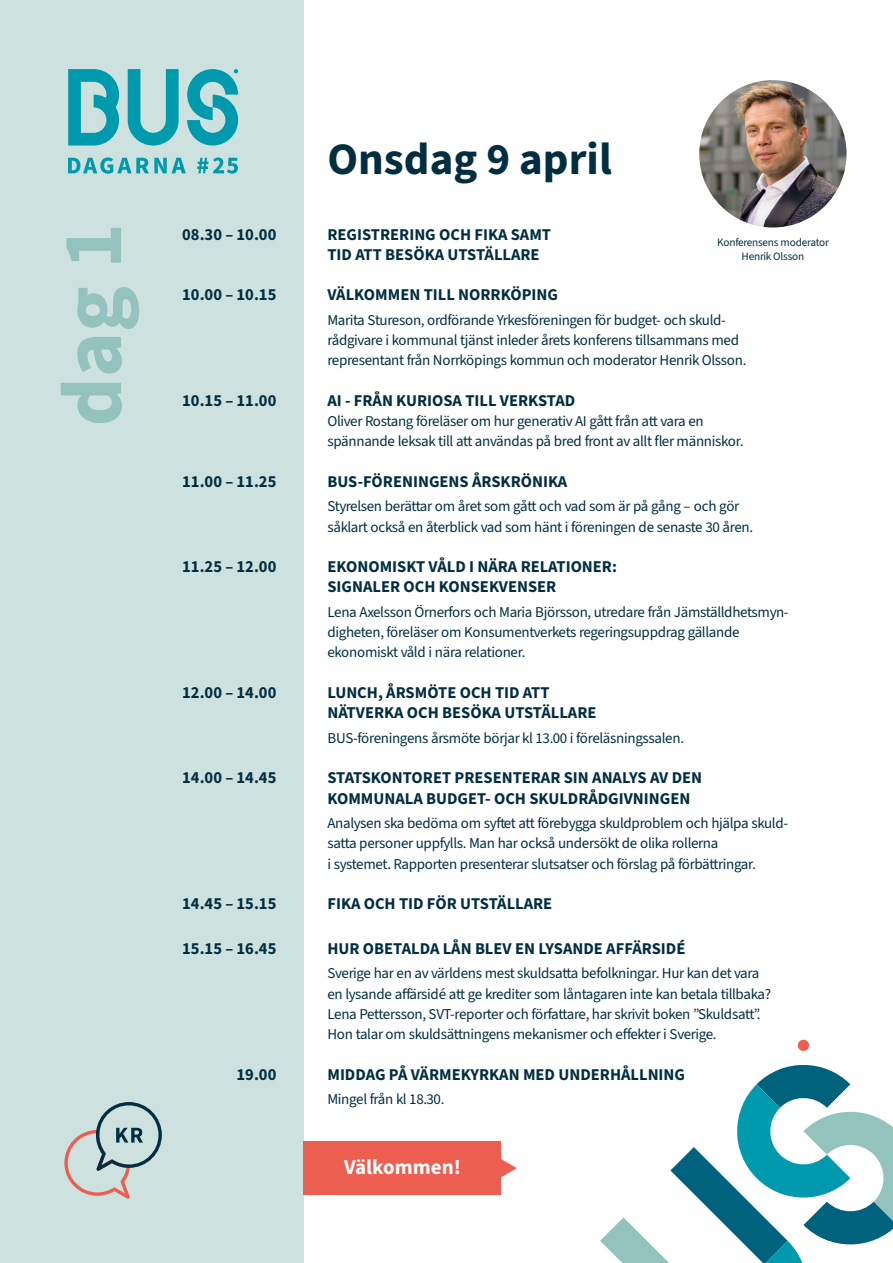
<style>
.page{position:relative;width:893px;height:1263px;background:#fff}
.page>*{position:absolute;margin:0;border:0;box-sizing:border-box;transform-origin:0 0}
.t1{font:700 86.1px "Source Sans 3";color:#94c3bd}
.t2{font:700 45px "Source Sans 3";color:#022e41}
.t3{font:700 21px "Source Sans 3";color:#fff}
.t4{font:700 16.5px/20.2px "Source Sans 3";color:#022e41}
.t5{font:15px/20.2px "Source Sans 3";letter-spacing:-.02em;color:#022e41}
.t6{font:11.25px/13.5px "Source Sans 3";letter-spacing:-.02em;color:#022e41;text-align:center}
</style>
<div class="page">
<div style="left:0;top:0;width:303px;height:1263px;background:#cde1de"></div>
<svg style="left:64px;top:1102px;width:98px;height:97px"></svg>
<svg style="left:798px;top:1039px;width:11px;height:12px"></svg>
<svg style="left:600px;top:1065px;width:293px;height:198px"></svg>
<div style="left:303px;top:1141px;width:198px;height:54px;background:#eb5e50"></div>
<svg style="left:501px;top:1159px;width:16px;height:19px"></svg>
<img style="left:699px;top:80px;width:147px;height:147px;border-radius:74px">
<svg style="left:68px;top:69px;width:170px;height:105px"></svg>
<h2 class="t2" style="left:327px;top:129px;width:286px">Onsdag 9 april</h2>
<h1 class="t1" style="left:36px;top:426px;width:205px;rotate:-90deg">dag 1</h1>
<p class="t6" style="left:717px;top:236px;width:113px">Konferensens moderator<br>Henrik Olsson</p>
<p class="t4" style="left:182px;top:224px;width:96px">08.30 – 10.00</p>
<p class="t4" style="left:327px;top:224px;width:225px">REGISTRERING OCH FIKA SAMT<br>TID ATT BESÖKA UTSTÄLLARE</p>
<p class="t4" style="left:182px;top:285px;width:96px">10.00 – 10.15</p>
<p class="t4" style="left:327px;top:285px;width:232px">VÄLKOMMEN TILL NORRKÖPING</p>
<p class="t5" style="left:327px;top:310px;width:421px">Marita Stureson, ordförande Yrkesföreningen för budget- och skuld&shy;rådgivare i kommunal tjänst inleder årets konferens tillsammans med representant från Norrköpings kommun och moderator Henrik Olsson.</p>
<p class="t4" style="left:182px;top:390px;width:96px">10.15 – 11.00</p>
<p class="t4" style="left:327px;top:390px;width:249px">AI - FRÅN KURIOSA TILL VERKSTAD</p>
<p class="t5" style="left:327px;top:411px;width:418px">Oliver Rostang föreläser om hur generativ AI gått från att vara en spännande leksak till att användas på bred front av allt fler människor.</p>
<p class="t4" style="left:182px;top:471px;width:96px">11.00 – 11.25</p>
<p class="t4" style="left:327px;top:471px;width:241px">BUS-FÖRENINGENS ÅRSKRÖNIKA</p>
<p class="t5" style="left:327px;top:496px;width:427px">Styrelsen berättar om året som gått och vad som är på gång – och gör såklart också en återblick vad som hänt i föreningen de senaste 30 åren.</p>
<p class="t4" style="left:182px;top:556px;width:96px">11.25 – 12.00</p>
<p class="t4" style="left:327px;top:556px;width:291px">EKONOMISKT VÅLD I NÄRA RELATIONER:<br>SIGNALER OCH KONSEKVENSER</p>
<p class="t5" style="left:327px;top:602px;width:463px">Lena Axelsson Örnerfors och Maria Björsson, utredare från Jämställdhetsmyn&shy;digheten, föreläser om Konsumentverkets regeringsuppdrag gällande ekonomiskt våld i nära relationer.</p>
<p class="t4" style="left:182px;top:682px;width:96px">12.00 – 14.00</p>
<p class="t4" style="left:327px;top:682px;width:271px">LUNCH, ÅRSMÖTE OCH TID ATT<br>NÄTVERKA OCH BESÖKA UTSTÄLLARE</p>
<p class="t5" style="left:327px;top:728px;width:358px">BUS-föreningens årsmöte börjar kl 13.00 i föreläsningssalen.</p>
<p class="t4" style="left:182px;top:767px;width:96px">14.00 – 14.45</p>
<p class="t4" style="left:327px;top:767px;width:376px">STATSKONTORET PRESENTERAR SIN ANALYS AV DEN<br>KOMMUNALA BUDGET- OCH SKULDRÅDGIVNINGEN</p>
<p class="t5" style="left:327px;top:813px;width:462px">Analysen ska bedöma om syftet att förebygga skuldproblem och hjälpa skuld&shy;satta personer uppfylls. Man har också undersökt de olika rollerna<br>i systemet. Rapporten presenterar slutsatser och förslag på förbättringar.</p>
<p class="t4" style="left:182px;top:893px;width:96px">14.45 – 15.15</p>
<p class="t4" style="left:327px;top:893px;width:226px">FIKA OCH TID FÖR UTSTÄLLARE</p>
<p class="t4" style="left:182px;top:938px;width:96px">15.15 – 16.45</p>
<p class="t4" style="left:327px;top:938px;width:359px">HUR OBETALDA LÅN BLEV EN LYSANDE AFFÄRSIDÉ</p>
<p class="t5" style="left:327px;top:963px;width:445px">Sverige har en av världens mest skuldsatta befolkningar. Hur kan det vara en lysande affärsidé att ge krediter som låntagaren inte kan betala tillbaka?<br>Lena Pettersson, SVT-reporter och författare, har skrivit boken ”Skuldsatt”.<br>Hon talar om skuldsättningens mekanismer och effekter i Sverige.</p>
<p class="t4" style="left:237px;top:1064px;width:41px">19.00</p>
<p class="t4" style="left:327px;top:1064px;width:359px">MIDDAG PÅ VÄRMEKYRKAN MED UNDERHÅLLNING</p>
<p class="t5" style="left:327px;top:1089px;width:119px">Mingel från kl 18.30.</p>
<h3 class="t3" style="left:344px;top:1153px;width:118px">Välkommen!</h3>
</div>
